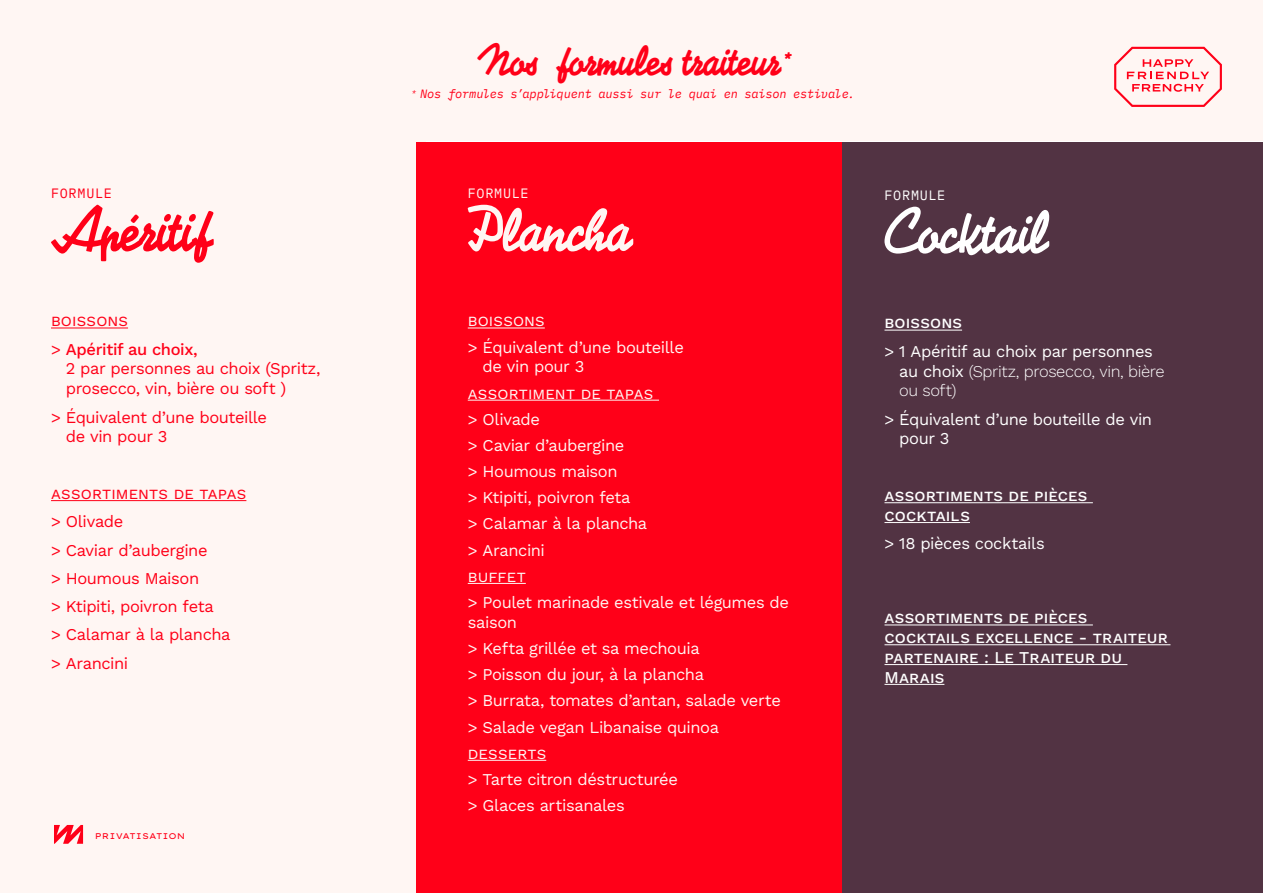
<style>
.page{position:relative;width:1263px;height:893px;background:#fff}
.page>*{position:absolute;margin:0;border:0;box-sizing:border-box;transform-origin:0 0}
.t1{font:700 60px "Veltro";letter-spacing:-.02em;color:#ff0018}
.t2{font:700 60px "Veltro";letter-spacing:-.02em;color:#fff}
.t3{font:700 60px "Veltro";letter-spacing:-.025em;color:#fff6f3}
.t4{font:700 42px "Veltro";letter-spacing:-.02em;color:#ff0018}
.t5{font:16.5px/26.2px "Work Sans";letter-spacing:-.025em;color:#fff6f3}
.t6{font:16.5px/28.3px "Work Sans";letter-spacing:-.025em;color:#ff0018}
.t7{font:16.5px/19.8px "Work Sans";letter-spacing:-.025em;color:#fff}
.t8{font:500 16.5px/19.8px "Work Sans";letter-spacing:.01em;color:#fff}
.t9{font:500 16.5px/28.3px "Work Sans";letter-spacing:-.025em;color:#ff0018}
.t10{font:13.5px "IBM Plex Mono";letter-spacing:.05em;color:#ff0018}
.t11{font:13.5px "IBM Plex Mono";letter-spacing:.05em;color:#fff6f3}
.t12{font:13.5px "IBM Plex Mono";letter-spacing:.05em;color:#fff}
.t13{font:italic 12px "IBM Plex Mono";letter-spacing:-.015em;color:#ff0018}
.t14{font:8.25px "Lexend Peta";color:#ff0018}
.s1{font-weight:400}
.s2{font-size:24.45px}
.s3{font-weight:300}
</style>
<div class="page">
<div style="left:0;top:142px;width:425px;height:751px;background:#fff6f3"></div>
<div style="left:0;top:0;width:1263px;height:140px;background:#fff6f3"></div>
<div style="left:417px;top:142px;width:425px;height:750px;background:#ff0018"></div>
<div style="left:842px;top:142px;width:421px;height:750px;background:#523343"></div>
<svg style="left:54px;top:825px;width:29px;height:19px"></svg>
<hr style="left:51px;top:328px;width:77px;height:1px;background:#ff0018">
<hr style="left:51px;top:500px;width:195px;height:1px;background:#ff0018">
<hr style="left:468px;top:328px;width:77px;height:1px;background:#fff6f3">
<hr style="left:468px;top:400px;width:191px;height:1px;background:#fff6f3">
<hr style="left:468px;top:583px;width:58px;height:1px;background:#fff6f3">
<hr style="left:468px;top:760px;width:78px;height:1px;background:#fff6f3">
<svg style="left:1114px;top:47px;width:108px;height:60px"></svg>
<hr style="left:884px;top:330px;width:78px;height:1px;background:#fff">
<hr style="left:884px;top:502px;width:209px;height:1px;background:#fff">
<hr style="left:884px;top:522px;width:86px;height:1px;background:#fff">
<hr style="left:884px;top:625px;width:209px;height:1px;background:#fff">
<hr style="left:884px;top:644px;width:286px;height:1px;background:#fff">
<hr style="left:884px;top:664px;width:243px;height:1px;background:#fff">
<hr style="left:884px;top:684px;width:60px;height:1px;background:#fff">
<p class="t10" style="left:51px;top:183px;width:62px">FORMULE</p>
<h1 class="t1" style="left:51px;top:193px;width:163px">Apéritif</h1>
<p class="t9" style="left:51px;top:306px;width:148px"><span class="s1">boissons<br>&gt;</span> Apéritif au choix,</p>
<p class="t6" style="left:66px;top:358px;width:256px;line-height:19.8px">2 par personnes au choix (Spritz, prosecco, vin, bière ou soft )</p>
<p class="t6" style="left:66px;top:406px;width:203px;line-height:19.8px;text-indent:-15px">&gt; Équivalent d’une bouteille de vin pour 3</p>
<p class="t6" style="left:51px;top:478px;width:197px">assortiments de tapas &gt; Olivade<br>&gt; Caviar d’aubergine<br>&gt; Houmous Maison<br>&gt; Ktipiti, poivron feta<br>&gt; Calamar à la plancha<br>&gt; Arancini</p>
<p class="t14" style="left:95px;top:830px;width:92px">PRIVATISATION</p>
<h2 class="t4" style="left:477px;top:34px;width:314px">Nos formules traiteur<span class="s2">*</span></h2>
<p class="t13" style="left:412px;top:84px;width:444px"><sup>*</sup> Nos formules s’appliquent aussi sur le quai en saison estivale.</p>
<p class="t11" style="left:468px;top:183px;width:62px">FORMULE</p>
<h1 class="t3" style="left:468px;top:193px;width:166px">Plancha</h1>
<p class="t5" style="left:468px;top:307px;width:218px">boissons<br>&gt; Équivalent d’une bouteille</p>
<p class="t5" style="left:468px;top:353px;width:323px;text-indent:15px">de vin pour 3<br>assortiment de tapas<br>&gt; Olivade<br>&gt; Caviar d’aubergine<br>&gt; Houmous maison<br>&gt; Ktipiti, poivron feta<br>&gt; Calamar à la plancha<br>&gt; Arancini<br>buffet<br>&gt; Poulet marinade estivale et légumes de</p>
<p class="t5" style="left:468px;top:608px;width:315px">saison<br>&gt; Kefta grillée et sa mechouia<br>&gt; Poisson du jour, à la plancha<br>&gt; Burrata, tomates d’antan, salade verte &gt; Salade vegan Libanaise quinoa desserts<br>&gt; Tarte citron déstructurée<br>&gt; Glaces artisanales</p>
<p class="t12" style="left:884px;top:185px;width:62px">FORMULE</p>
<h1 class="t2" style="left:884px;top:195px;width:165px">Cocktail</h1>
<p class="t8" style="left:884px;top:312px;width:79px">boissons</p>
<p class="t7" style="left:899px;top:341px;width:267px;text-indent:-15px">&gt; 1 Apéritif au choix par personnes au choix <span class="s3">(Spritz, prosecco, vin, bière ou soft)</span></p>
<p class="t7" style="left:899px;top:408px;width:254px;text-indent:-15px">&gt; Équivalent d’une bouteille de vin pour 3</p>
<p class="t8" style="left:884px;top:485px;width:204px">assortiments de pièces cocktails</p>
<p class="t7" style="left:884px;top:533px;width:162px">&gt; 18 pièces cocktails</p>
<p class="t8" style="left:884px;top:607px;width:285px">assortiments de pièces cocktails excellence - traiteur partenaire : Le Traiteur du<br>Marais</p>
</div>
